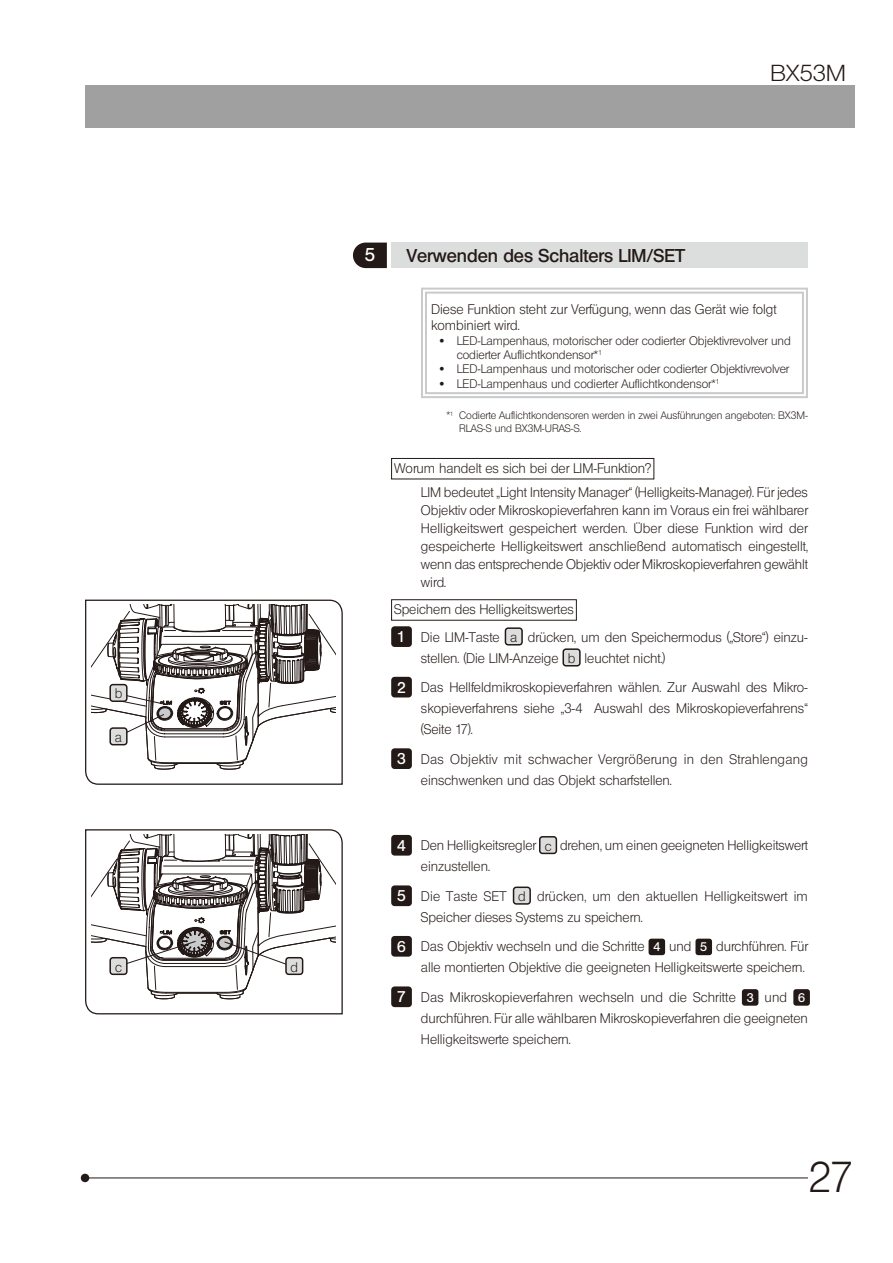
<style>
.page{position:relative;width:893px;height:1263px;background:#fff}
.page>*{position:absolute;margin:0;border:0;box-sizing:border-box;transform-origin:0 0}
.t1{font:42px "Olympus Leicht Normal";color:#231916}
.t2{font:22.5px "Olympus Leicht Normal";color:#231916;scale:1.1 1}
.Headline3{font:18px "Olympus Leicht Halbfett";color:#231916}
.Headline3_No{font:18px "Olympus Leicht Halbfett";color:#fff}
.t3{font:15.15px "Olympus Leicht Halbfett";color:#fff}
.Text_Operation{font:13.5px/21px "Olympus Leicht Normal";color:#231916}
.Text_Operation-2{font:13.5px/21px "Olympus Leicht Normal";letter-spacing:.02em;color:#231916}
.Obj_Requirement{font:13.5px/16.2px "Olympus Leicht Normal";color:#231916}
.SmallHeadline{font:13.5px "Olympus Leicht Normal";color:#231916}
.FigNo_abc{font:13.5px "Olympus Leicht Normal";color:#231916}
.t4{font:12.15px "Olympus Leicht Halbfett";color:#fff}
.t5{font:12px/14.4px "Olympus Leicht Normal";color:#231916}
.Text_Operation-3{font:10.5px/12.6px "Olympus Leicht Normal";color:#231916}
</style>
<div class="page">
<svg style="left:85px;top:599px;width:258px;height:186px"></svg>
<svg style="left:85px;top:829px;width:258px;height:186px"></svg>
<div style="left:81px;top:1174px;width:8px;height:8px;background:#231916;border-radius:50%"></div>
<hr style="left:85px;top:1177px;width:723px;height:1px;background:#231916">
<div style="left:85px;top:85px;width:770px;height:43px;background:#a0a0a1"></div>
<svg style="left:421px;top:287px;width:387px;height:111px"></svg>
<div style="left:425px;top:292px;width:379px;height:102px;border:2px solid #c9cacb"></div>
<div style="left:391px;top:458px;width:263px;height:21px;border:1px solid #231916"></div>
<div style="left:391px;top:242px;width:417px;height:26px;background:#dcdddd"></div>
<svg style="left:353px;top:243px;width:34px;height:25px"></svg>
<div style="left:391px;top:599px;width:186px;height:22px;border:1px solid #231916"></div>
<div style="left:505px;top:628px;width:17px;height:17px;background:#dcdddd;border-radius:3px"></div>
<div style="left:505px;top:627px;width:18px;height:18px;border:2px solid #231916;border-radius:3px"></div>
<div style="left:563px;top:649px;width:17px;height:17px;background:#dcdddd;border-radius:3px"></div>
<div style="left:562px;top:648px;width:19px;height:18px;border:2px solid #231916;border-radius:3px"></div>
<div style="left:391px;top:626px;width:21px;height:21px;background:#231916;border-radius:3px"></div>
<div style="left:391px;top:677px;width:21px;height:20px;background:#231916;border-radius:3px"></div>
<div style="left:391px;top:748px;width:21px;height:21px;background:#231916;border-radius:3px"></div>
<div style="left:540px;top:837px;width:16px;height:16px;background:#dcdddd;border-radius:3px"></div>
<div style="left:539px;top:836px;width:18px;height:18px;border:2px solid #231916;border-radius:3px"></div>
<div style="left:514px;top:887px;width:16px;height:17px;background:#dcdddd;border-radius:3px"></div>
<div style="left:513px;top:886px;width:18px;height:19px;border:2px solid #231916;border-radius:3px"></div>
<div style="left:649px;top:939px;width:16px;height:16px;background:#231916;border-radius:3px"></div>
<div style="left:695px;top:939px;width:17px;height:16px;background:#231916;border-radius:3px"></div>
<div style="left:742px;top:989px;width:16px;height:17px;background:#231916;border-radius:3px"></div>
<div style="left:793px;top:989px;width:17px;height:17px;background:#231916;border-radius:3px"></div>
<div style="left:391px;top:835px;width:21px;height:21px;background:#231916;border-radius:3px"></div>
<div style="left:391px;top:885px;width:21px;height:21px;background:#231916;border-radius:3px"></div>
<div style="left:391px;top:936px;width:21px;height:21px;background:#231916;border-radius:3px"></div>
<div style="left:391px;top:986px;width:21px;height:21px;background:#231916;border-radius:3px"></div>
<svg style="left:92px;top:605px;width:244px;height:175px"></svg>
<div style="left:110px;top:728px;width:17px;height:17px;background:#dcdddd;border-radius:3px"></div>
<div style="left:109px;top:727px;width:19px;height:18px;border:2px solid #231916;border-radius:3px"></div>
<div style="left:110px;top:685px;width:17px;height:16px;background:#dcdddd;border-radius:3px"></div>
<div style="left:109px;top:684px;width:19px;height:18px;border:2px solid #231916;border-radius:3px"></div>
<svg style="left:92px;top:835px;width:244px;height:174px"></svg>
<div style="left:110px;top:958px;width:17px;height:16px;background:#dcdddd;border-radius:3px"></div>
<div style="left:109px;top:957px;width:19px;height:18px;border:2px solid #231916;border-radius:3px"></div>
<div style="left:286px;top:958px;width:17px;height:16px;background:#dcdddd;border-radius:3px"></div>
<div style="left:285px;top:957px;width:18px;height:18px;border:2px solid #231916;border-radius:3px"></div>
<p class="FigNo_abc" style="left:115px;top:686px;width:9px">b</p>
<p class="FigNo_abc" style="left:115px;top:729px;width:9px">a</p>
<p class="FigNo_abc" style="left:115px;top:959px;width:8px">c</p>
<p class="FigNo_abc" style="left:290px;top:959px;width:9px">d</p>
<p class="Headline3_No" style="left:365px;top:244px;width:12px">5</p>
<p class="Headline3" style="left:407px;top:245px;width:280px">Verwenden des Schalters LIM/SET</p>
<h2 class="t2" style="left:770px;top:59px;width:71px">BX53M</h2>
<p class="Obj_Requirement" style="left:431px;top:301px;width:347px">Diese Funktion steht zur Verfügung, wenn das Gerät wie folgt kombiniert wird.</p>
<p class="t5" style="left:457px;top:333px;width:336px;text-indent:-17px">· LED-Lampenhaus, motorischer oder codierter Objektivrevolver und codierter Auflichtkondensor*<sup>1</sup></p>
<p class="t5" style="left:440px;top:362px;width:351px">· LED-Lampenhaus und motorischer oder codierter Objektivrevolver</p>
<p class="t5" style="left:440px;top:376px;width:281px">· LED-Lampenhaus und codierter Auflichtkondensor*<sup>1</sup></p>
<p class="Text_Operation-3" style="left:459px;top:409px;width:350px;text-indent:-13px">*<sup>1</sup> Codierte Auflichtkondensoren werden in zwei Ausführungen angeboten: BX3M-<br>RLAS-S und BX3M-URAS-S.</p>
<p class="SmallHeadline" style="left:394px;top:460px;width:259px">Worum handelt es sich bei der LIM-Funktion?</p>
<p class="Text_Operation" style="left:421px;top:484px;width:389px;line-height:18px;text-align:justify">LIM bedeutet „Light Intensity Manager“ (Helligkeits-Manager). Für jedes Objektiv oder Mikroskopieverfahren kann im Voraus ein frei wählbarer Helligkeitswert gespeichert werden. Über diese Funktion wird der gespeicherte Helligkeitswert anschließend automatisch eingestellt, wenn das entsprechende Objektiv oder Mikroskopieverfahren gewählt wird.</p>
<p class="SmallHeadline" style="left:394px;top:602px;width:181px">Speichern des Helligkeitswertes</p>
<p class="Text_Operation" style="left:421px;top:626px;width:80px">Die LIM-Taste</p>
<p class="FigNo_abc" style="left:510px;top:629px;width:9px">a</p>
<p class="Text_Operation" style="left:421px;top:626px;width:388px;text-indent:107px">drücken, um den Speichermodus („Store“) einzu&shy;stellen. (Die LIM-Anzeige</p>
<p class="t3" style="left:397px;top:628px;width:10px">1</p>
<p class="t3" style="left:397px;top:678px;width:10px">2</p>
<p class="FigNo_abc" style="left:568px;top:650px;width:9px">b</p>
<p class="Text_Operation" style="left:585px;top:647px;width:82px">leuchtet nicht.)</p>
<p class="Text_Operation" style="left:421px;top:677px;width:388px;text-align:justify">Das Hellfeldmikroskopieverfahren wählen. Zur Auswahl des Mikro&shy;skopieverfahrens siehe „3-4 Auswahl des Mikroskopieverfahrens“ (Seite 17).</p>
<p class="Text_Operation-2" style="left:421px;top:748px;width:388px">Das Objektiv mit schwacher Vergrößerung in den Strahlengang einschwenken und das Objekt scharfstellen.</p>
<p class="t3" style="left:397px;top:750px;width:10px">3</p>
<p class="t3" style="left:397px;top:836px;width:10px">4</p>
<p class="t3" style="left:397px;top:887px;width:10px">5</p>
<p class="t3" style="left:397px;top:937px;width:10px">6</p>
<p class="t3" style="left:397px;top:988px;width:10px">7</p>
<p class="Text_Operation" style="left:421px;top:835px;width:117px">Den Helligkeitsregler</p>
<p class="FigNo_abc" style="left:545px;top:838px;width:8px">c</p>
<p class="Text_Operation" style="left:560px;top:835px;width:250px">drehen, um einen geeigneten Helligkeitswert</p>
<p class="Text_Operation" style="left:421px;top:856px;width:70px">einzustellen.</p>
<p class="Text_Operation" style="left:421px;top:885px;width:87px">Die Taste SET</p>
<p class="FigNo_abc" style="left:518px;top:888px;width:9px">d</p>
<p class="Text_Operation" style="left:421px;top:885px;width:388px;text-indent:116px">drücken, um den aktuellen Helligkeitswert im<br>Speicher dieses Systems zu speichern.</p>
<p class="Text_Operation" style="left:421px;top:936px;width:225px">Das Objektiv wechseln und die Schritte</p>
<p class="t4" style="left:653px;top:940px;width:8px">4</p>
<p class="Text_Operation" style="left:669px;top:936px;width:24px">und</p>
<p class="t4" style="left:700px;top:940px;width:8px">5</p>
<p class="Text_Operation" style="left:421px;top:936px;width:388px;text-align:right">durchführen. Für<br>alle montierten Objektive die geeigneten Helligkeitswerte speichern.</p>
<p class="Text_Operation" style="left:421px;top:986px;width:316px">Das Mikroskopieverfahren wechseln und die Schritte</p>
<p class="t4" style="left:747px;top:990px;width:8px">3</p>
<p class="Text_Operation" style="left:765px;top:986px;width:24px">und</p>
<p class="t4" style="left:798px;top:990px;width:8px">6</p>
<p class="Text_Operation" style="left:421px;top:1007px;width:388px">durchführen. Für alle wählbaren Mikroskopieverfahren die geeigneten<br>Helligkeitswerte speichern.</p>
<h1 class="t1" style="left:809px;top:1153px;width:46px">27</h1>
</div>
